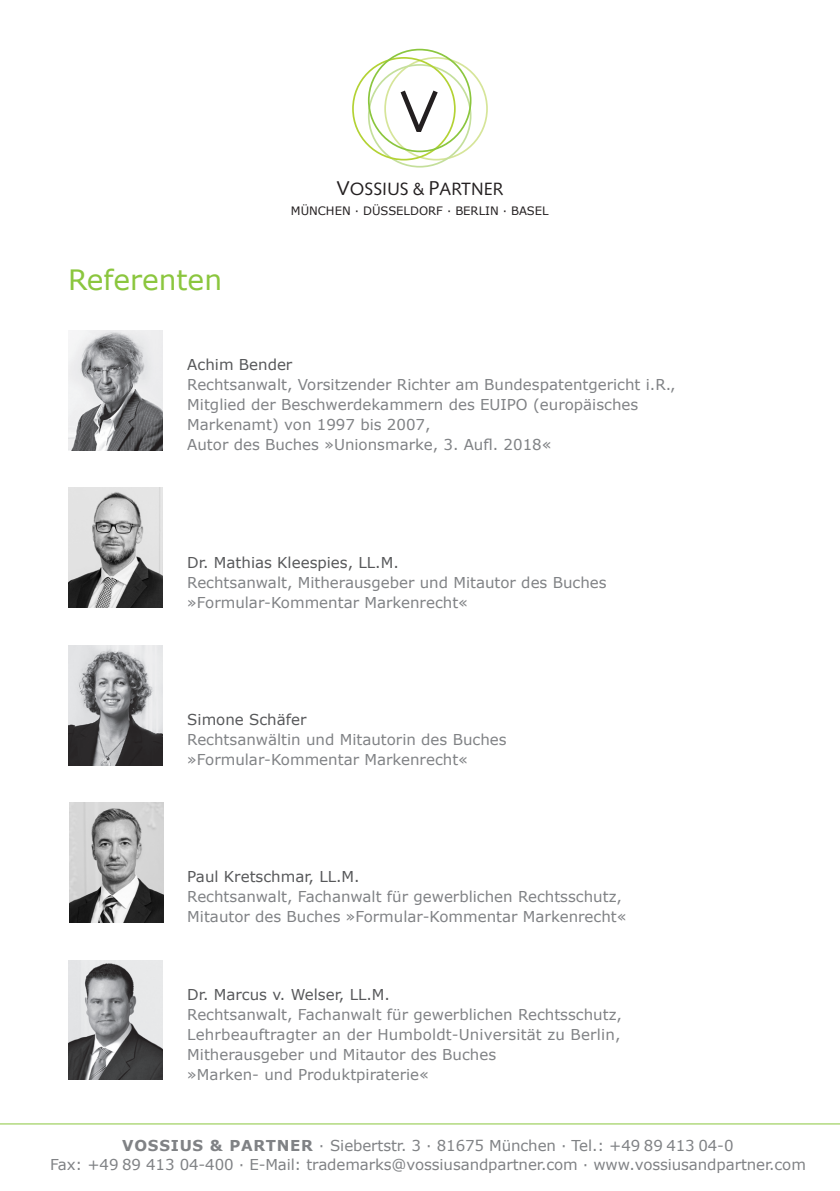
<style>
.page{position:relative;width:840px;height:1191px;background:#fff}
.page>*{position:absolute;margin:0;border:0;box-sizing:border-box;transform-origin:0 0}
.t1{font:28px "Verdana";color:#8bc63e}
.t2{font:17.8px "Humanist 531 BT Roman A";color:#231f20}
.t3{font:15px/20px "Verdana";color:#808285}
.t4{font:15px "Verdana";color:#57585a}
.t5{font:11.6px "Verdana";color:#231f20}
.s1{font-size:20px}
.s2{font-weight:700}
</style>
<div class="page">
<div style="left:384px;top:57px;width:103px;height:103px;border:2px solid #d6e599;border-radius:50%"></div>
<div style="left:368px;top:64px;width:103px;height:104px;border:2px solid #c4df9b;border-radius:50%"></div>
<div style="left:352px;top:57px;width:103px;height:103px;border:2px solid #b3d234;border-radius:50%"></div>
<div style="left:368px;top:49px;width:103px;height:103px;border:2px solid #8bc63e;border-radius:50%"></div>
<svg style="left:397px;top:90px;width:43px;height:53px"></svg>
<hr style="left:0;top:1123px;width:839px;height:1px;background:#8bc63e">
<img style="left:69px;top:802px;width:94px;height:120px">
<img style="left:68px;top:960px;width:94px;height:120px">
<img style="left:68px;top:330px;width:94px;height:120px">
<img style="left:68px;top:646px;width:94px;height:119px">
<img style="left:68px;top:488px;width:94px;height:119px">
<p class="t1" style="left:68px;top:261px;width:155px">Referenten</p>
<p class="t2" style="left:336px;top:177px;width:168px"><span class="s1">V</span>OSSIUS &amp; <span class="s1">P</span>ARTNER</p>
<p class="t5" style="left:291px;top:203px;width:259px">MÜNCHEN · DÜSSELDORF · BERLIN · BASEL</p>
<p class="t4" style="left:187px;top:354px;width:106px">Achim Bender</p>
<p class="t3" style="left:187px;top:374px;width:489px">Rechtsanwalt, Vorsitzender Richter am Bundespatentgericht i.R., Mitglied der Beschwerdekammern des EUIPO (europäisches Markenamt) von 1997 bis 2007,<br>Autor des Buches »Unionsmarke, 3. Aufl. 2018«</p>
<p class="t4" style="left:187px;top:552px;width:213px">Dr. Mathias Kleespies, LL.M.</p>
<p class="t3" style="left:187px;top:572px;width:420px">Rechtsanwalt, Mitherausgeber und Mitautor des Buches »Formular-Kommentar Markenrecht«</p>
<p class="t4" style="left:187px;top:709px;width:120px">Simone Schäfer</p>
<p class="t3" style="left:187px;top:730px;width:320px">Rechtsanwältin und Mitautorin des Buches »Formular-Kommentar Markenrecht«</p>
<p class="t4" style="left:187px;top:866px;width:174px">Paul Kretschmar, LL.M.</p>
<p class="t3" style="left:187px;top:887px;width:440px">Rechtsanwalt, Fachanwalt für gewerblichen Rechtsschutz,<br>Mitautor des Buches »Formular-Kommentar Markenrecht«</p>
<p class="t4" style="left:187px;top:984px;width:204px">Dr. Marcus v. Welser, LL.M.</p>
<p class="t3" style="left:187px;top:1004px;width:436px">Rechtsanwalt, Fachanwalt für gewerblichen Rechtsschutz, Lehrbeauftragter an der Humboldt-Universität zu Berlin, Mitherausgeber und Mitautor des Buches<br>»Marken- und Produktpiraterie«</p>
<p class="t3" style="left:50px;top:1136px;width:757px;line-height:19px;text-align:center"><span class="s2">VOSSIUS &amp; PARTNER</span> · Siebertstr. 3 · 81675 München · Tel.: +49 89 413 04-0<br>Fax: +49 89 413 04-400 · E-Mail: trademarks@vossiusandpartner.com · www.vossiusandpartner.com</p>
</div>
